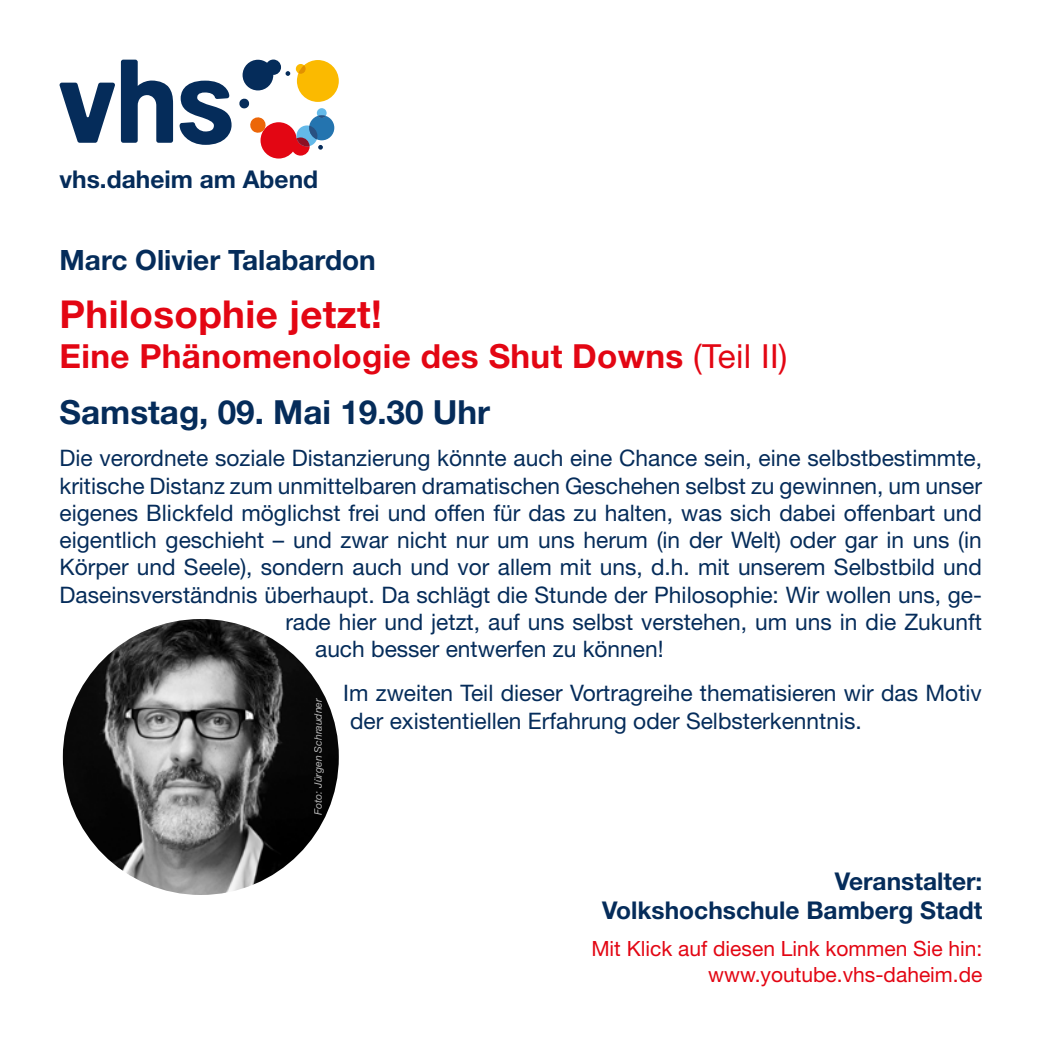
<style>
.page{position:relative;width:1042px;height:1042px;background:#fff}
.page>*{position:absolute;margin:0;border:0;box-sizing:border-box;transform-origin:0 0}
.t1{font:700 38.5px "Helvetica Neue LT";letter-spacing:.01em;color:#e30613}
.t2{font:700 33.25px "Helvetica Neue LT";letter-spacing:.01em;color:#e30613}
.t3{font:700 33.25px "Helvetica Neue LT";color:#052c5a}
.t4{font:700 28px "Helvetica Neue LT";color:#052c5a}
.t5{font:700 24.5px/29.4px "Helvetica Neue LT";color:#052c5a;text-align:right}
.t6{font:22.75px/27.3px "Helvetica Neue LT";color:#052c5a}
.t7{font:21px/26.2px "Helvetica Neue LT";color:#e30613;text-align:right}
.t8{font:italic 10.5px "Helvetica Neue LT";color:#fff}
.s1{font-weight:400}
</style>
<div class="page">
<svg style="left:60px;top:83px;width:55px;height:60px"></svg>
<svg style="left:121px;top:60px;width:52px;height:83px"></svg>
<svg style="left:180px;top:81px;width:52px;height:64px"></svg>
<div style="left:309px;top:115px;width:25px;height:25px;background:#2474af;border-radius:50%"></div>
<div style="left:317px;top:108px;width:10px;height:10px;background:#63b9e9;border-radius:50%"></div>
<svg style="left:296px;top:60px;width:43px;height:42px"></svg>
<svg style="left:239px;top:98px;width:11px;height:11px"></svg>
<svg style="left:243px;top:60px;width:47px;height:30px"></svg>
<svg style="left:250px;top:115px;width:76px;height:44px"></svg>
<img style="left:63px;top:619px;width:276px;height:276px;border-radius:138px">
<p class="t5" style="left:60px;top:164px;width:260px">vhs.daheim am Abend</p>
<p class="t4" style="left:60px;top:243px;width:318px">Marc Olivier Talabardon</p>
<h1 class="t1" style="left:60px;top:290px;width:324px">Philosophie jetzt!</h1>
<h2 class="t2" style="left:60px;top:335px;width:729px">Eine Phänomenologie des Shut Downs <span class="s1">(Teil II)</span></h2>
<h2 class="t3" style="left:60px;top:392px;width:432px">Samstag, 09. Mai 19.30 Uhr</h2>
<p class="t6" style="left:60px;top:444px;width:924px">Die verordnete soziale Distanzierung könnte auch eine Chance sein, eine selbstbestimmte,</p>
<p class="t6" style="left:60px;top:471px;width:924px">kritische Distanz zum unmittelbaren dramatischen Geschehen selbst zu gewinnen, um unser</p>
<p class="t6" style="left:60px;top:499px;width:924px">eigenes Blickfeld möglichst frei und offen für das zu halten, was sich dabei offenbart und</p>
<p class="t6" style="left:60px;top:526px;width:924px">eigentlich geschieht – und zwar nicht nur um uns herum (in der Welt) oder gar in uns (in</p>
<p class="t6" style="left:60px;top:553px;width:924px">Körper und Seele), sondern auch und vor allem mit uns, d.h. mit unserem Selbstbild und</p>
<p class="t6" style="left:60px;top:581px;width:924px">Daseinsverständnis überhaupt. Da schlägt die Stunde der Philosophie: Wir wollen uns, ge-</p>
<p class="t6" style="left:285px;top:608px;width:698px">rade hier und jetzt, auf uns selbst verstehen, um uns in die Zukunft</p>
<p class="t6" style="left:315px;top:635px;width:350px">auch besser entwerfen zu können!</p>
<p class="t6" style="left:350px;top:679px;width:633px;text-indent:-7px">Im zweiten Teil dieser Vortragreihe thematisieren wir das Motiv der existentiellen Erfahrung oder Selbsterkenntnis.</p>
<p class="t8" style="left:312px;top:815px;width:119px;rotate:-90deg">Foto: Jürgen Schraudner</p>
<p class="t5" style="left:602px;top:865px;width:382px">Veranstalter:<br>Volkshochschule Bamberg Stadt</p>
<p class="t7" style="left:591px;top:935px;width:393px">Mit Klick auf diesen Link kommen Sie hin: www.youtube.vhs-daheim.de</p>
</div>
